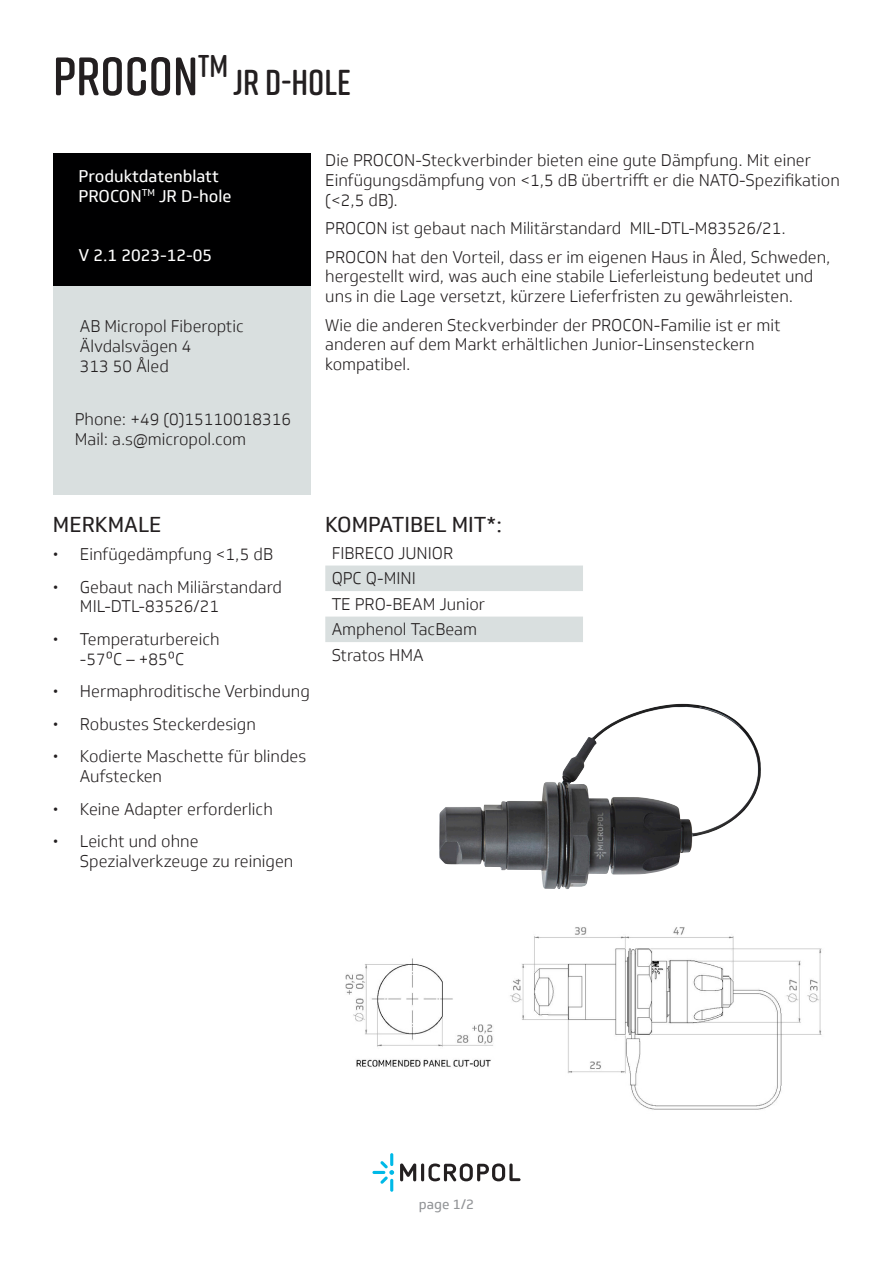
<style>
.page{position:relative;width:893px;height:1263px;background:#fff}
.page>*{position:absolute;margin:0;border:0;box-sizing:border-box;transform-origin:0 0}
.t1{font:600 54px "Rift Soft";color:#231f20}
.t2{font:600 36px "Rift Soft";color:#231f20}
.Brödtext{font:21px "Soleto";color:#231f20}
.Brödtext-2{font:300 16.5px/19.8px "Soleto";color:#231f20}
.Tabell{font:300 16.5px "Soleto";color:#231f20}
.t3{font:16.5px "Soleto";color:#fff}
.t4{font:13.5px "Soleto";color:#939598}
</style>
<div class="page">
<svg style="left:372px;top:1153px;width:22px;height:39px"></svg>
<svg style="left:400px;top:1163px;width:16px;height:18px"></svg>
<hr style="left:421px;top:1163px;width:3px;height:18px;background:#231f20;border-radius:2px">
<svg style="left:428px;top:1163px;width:92px;height:18px"></svg>
<div style="left:53px;top:267px;width:258px;height:227px;background:#d9dfdf"></div>
<div style="left:53px;top:153px;width:258px;height:132px;background:#000001"></div>
<svg style="left:325px;top:565px;width:258px;height:77px"></svg>
<img style="left:439px;top:704px;width:322px;height:185px">
<img style="left:345px;top:927px;width:477px;height:183px">
<p class="t1" style="left:53px;top:38px;width:177px">PROCON<sup>TM</sup></p>
<p class="t2" style="left:233px;top:57px;width:119px">JR D-HOLE</p>
<p class="t3" style="left:78px;top:166px;width:142px">Produktdatenblatt</p>
<p class="t3" style="left:78px;top:186px;width:155px">PROCON<sup>TM</sup> JR D-hole</p>
<p class="t3" style="left:78px;top:246px;width:135px">V 2.1 2023-12-05</p>
<p class="Brödtext-2" style="left:80px;top:317px;width:165px">AB Micropol Fiberoptic</p>
<p class="Brödtext-2" style="left:80px;top:337px;width:113px">Älvdalsvägen 4</p>
<p class="Brödtext-2" style="left:80px;top:356px;width:91px">313 50 Åled</p>
<p class="Brödtext-2" style="left:75px;top:409px;width:218px">Phone: +49 (0)15110018316</p>
<p class="Brödtext-2" style="left:75px;top:429px;width:173px">Mail: a.s@micropol.com</p>
<p class="Brödtext-2" style="left:325px;top:151px;width:516px">Die PROCON-Steckverbinder bieten eine gute Dämpfung. Mit einer<br>Einfügungsdämpfung von &lt;1,5 dB übertrifft er die NATO-Spezifikation (&lt;2,5 dB).</p>
<p class="Brödtext-2" style="left:325px;top:219px;width:462px">PROCON ist gebaut nach Militärstandard MIL-DTL-M83526/21.</p>
<p class="Brödtext-2" style="left:325px;top:247px;width:507px">PROCON hat den Vorteil, dass er im eigenen Haus in Åled, Schweden, hergestellt wird, was auch eine stabile Lieferleistung bedeutet und uns in die Lage versetzt, kürzere Lieferfristen zu gewährleisten.</p>
<p class="Brödtext-2" style="left:325px;top:315px;width:457px">Wie die anderen Steckverbinder der PROCON-Familie ist er mit anderen auf dem Markt erhältlichen Junior-Linsensteckern kompatibel.</p>
<p class="Brödtext" style="left:53px;top:512px;width:110px">MERKMALE</p>
<p class="Brödtext-2" style="left:53px;top:544px;width:222px">• Einfügedämpfung &lt;1,5 dB</p>
<p class="Brödtext-2" style="left:80px;top:577px;width:204px;text-indent:-27px">• Gebaut nach Miliärstandard<br>MIL-DTL-83526/21</p>
<p class="Brödtext-2" style="left:53px;top:629px;width:168px;text-align:center">• Temperaturbereich -570C – +850C</p>
<p class="Brödtext-2" style="left:53px;top:682px;width:258px">• Hermaphroditische Verbindung</p>
<p class="Brödtext-2" style="left:53px;top:714px;width:204px">• Robustes Steckerdesign</p>
<p class="Brödtext-2" style="left:80px;top:747px;width:228px;text-indent:-27px">• Kodierte Maschette für blindes<br>Aufstecken</p>
<p class="Brödtext-2" style="left:53px;top:799px;width:221px">• Keine Adapter erforderlich</p>
<p class="Brödtext-2" style="left:80px;top:832px;width:215px;text-indent:-27px">• Leicht und ohne<br>Spezialverkzeuge zu reinigen</p>
<h3 class="Brödtext" style="left:325px;top:512px;width:178px">KOMPATIBEL MIT*:</h3>
<p class="Tabell" style="left:332px;top:543px;width:123px">FIBRECO JUNIOR</p>
<p class="Tabell" style="left:332px;top:569px;width:86px">QPC Q-MINI</p>
<p class="Tabell" style="left:332px;top:594px;width:155px">TE PRO-BEAM Junior</p>
<p class="Tabell" style="left:332px;top:620px;width:147px">Amphenol TacBeam</p>
<p class="Tabell" style="left:332px;top:645px;width:94px">Stratos HMA</p>
<p class="t4" style="left:419px;top:1196px;width:57px">page 1/2</p>
</div>
